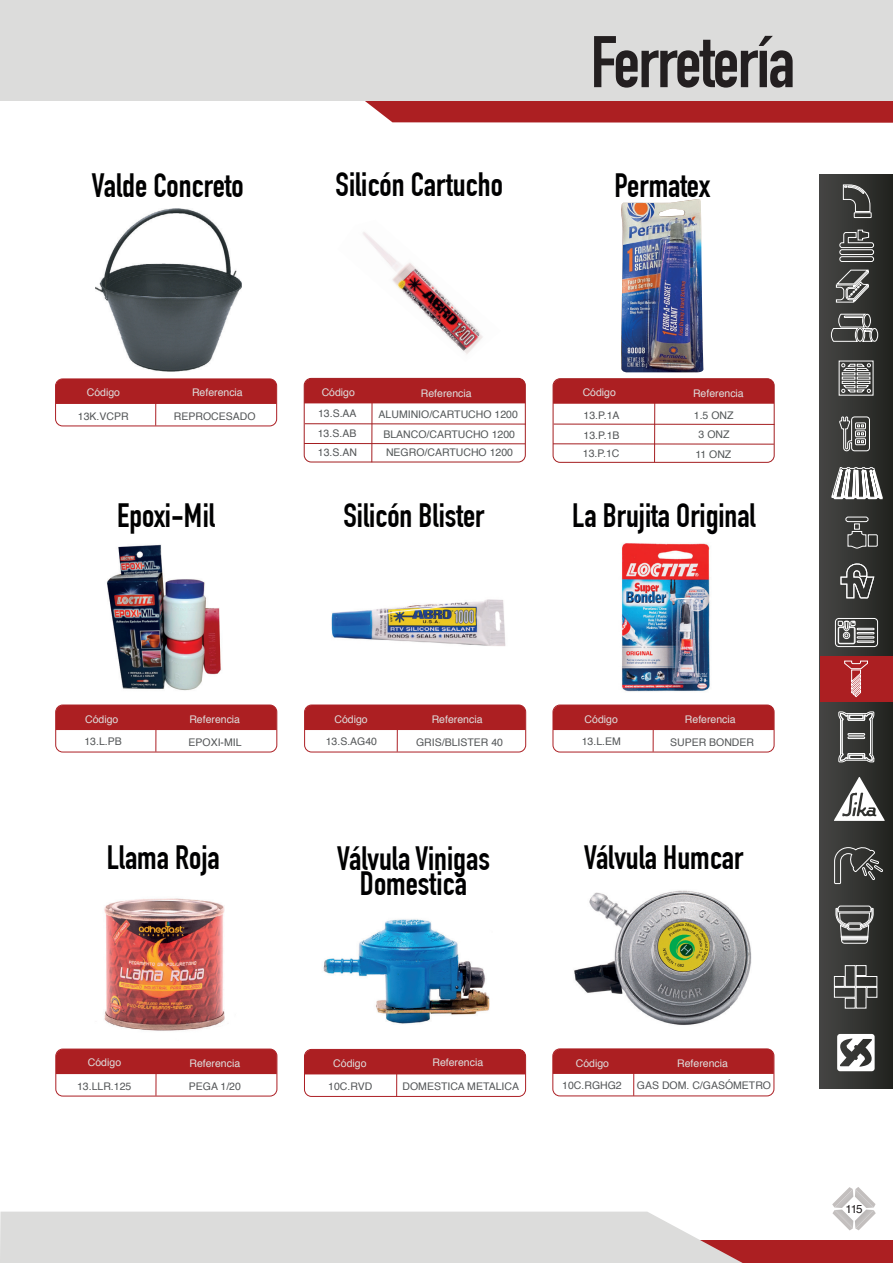
<style>
.page{position:relative;width:893px;height:1263px;background:#fff}
.page>*{position:absolute;margin:0;border:0;box-sizing:border-box;transform-origin:0 0}
.t1{font:700 71.7px "DIN Condensed";letter-spacing:-.02em;color:#231f20}
.t2{font:700 33px/25.5px "DIN Condensed";color:#000001;text-align:center}
.t3{font:11.55px "Helvetica";color:#231f20}
.t4{font:10.5px "Helvetica";color:#535557}
.t5{font:10.5px "Helvetica";color:#dedfde}
.t6{font:10.5px "Helvetica";color:#535758}
</style>
<div class="page">
<img style="left:84px;top:544px;width:170px;height:192px">
<img style="left:574px;top:890px;width:178px;height:135px">
<img style="left:558px;top:543px;width:217px;height:181px">
<img style="left:311px;top:919px;width:204px;height:130px">
<img style="left:314px;top:599px;width:206px;height:106px">
<img style="left:57px;top:898px;width:221px;height:181px">
<svg style="left:349px;top:100px;width:544px;height:23px"></svg>
<div style="left:0;top:0;width:893px;height:100px;background:#dcdcdb"></div>
<svg style="left:832px;top:1187px;width:44px;height:43px"></svg>
<div style="left:662px;top:1240px;width:231px;height:23px;background:#ac1f22"></div>
<svg style="left:0;top:1211px;width:743px;height:52px"></svg>
<hr style="left:397px;top:711px;width:1px;height:41px;background:#ac1f24">
<div style="left:305px;top:705px;width:221px;height:25px;background:#ac1f22"></div>
<div style="left:304px;top:705px;width:222px;height:47px;border:1px solid #ac1f24;border-radius:7px"></div>
<hr style="left:155px;top:711px;width:1px;height:41px;background:#ac1f24">
<div style="left:56px;top:705px;width:221px;height:25px;background:#ac1f22"></div>
<div style="left:55px;top:705px;width:222px;height:47px;border:1px solid #ac1f24;border-radius:7px"></div>
<hr style="left:653px;top:711px;width:1px;height:41px;background:#ac1f24">
<div style="left:553px;top:705px;width:221px;height:25px;background:#ac1f22"></div>
<div style="left:553px;top:705px;width:221px;height:47px;border:1px solid #ac1f24;border-radius:7px"></div>
<hr style="left:633px;top:1055px;width:1px;height:41px;background:#ac1f24">
<div style="left:554px;top:1049px;width:220px;height:25px;background:#ac1f22"></div>
<div style="left:552px;top:1048px;width:222px;height:48px;border:1px solid #ac1f24;border-radius:7px"></div>
<hr style="left:155px;top:385px;width:1px;height:41px;background:#ac1f24">
<div style="left:56px;top:379px;width:221px;height:25px;background:#ac1f22"></div>
<div style="left:55px;top:379px;width:222px;height:47px;border:1px solid #ac1f24;border-radius:7px"></div>
<hr style="left:156px;top:1055px;width:1px;height:41px;background:#ac1f24">
<div style="left:56px;top:1049px;width:221px;height:25px;background:#ac1f22"></div>
<div style="left:55px;top:1049px;width:222px;height:47px;border:1px solid #ac1f24;border-radius:7px"></div>
<hr style="left:371px;top:384px;width:1px;height:78px;background:#a41d20">
<div style="left:304px;top:378px;width:221px;height:25px;background:#ac1f22"></div>
<div style="left:304px;top:378px;width:222px;height:84px;border:1px solid #a41d20;border-radius:7px"></div>
<hr style="left:305px;top:423px;width:221px;height:1px;background:#a41d20">
<hr style="left:304px;top:443px;width:221px;height:1px;background:#a41d20">
<hr style="left:654px;top:384px;width:1px;height:78px;background:#a41d20">
<div style="left:553px;top:379px;width:220px;height:25px;background:#ac1f22"></div>
<div style="left:553px;top:378px;width:222px;height:85px;border:1px solid #a41d20;border-radius:7px"></div>
<hr style="left:554px;top:424px;width:220px;height:1px;background:#a41d20">
<hr style="left:553px;top:443px;width:221px;height:1px;background:#a41d20">
<hr style="left:396px;top:1055px;width:1px;height:41px;background:#ac1f24">
<div style="left:305px;top:1050px;width:220px;height:24px;background:#ac1f22"></div>
<div style="left:304px;top:1049px;width:222px;height:48px;border:1px solid #ac1f24;border-radius:7px"></div>
<img style="left:363px;top:232px;width:120px;height:122px">
<img style="left:95px;top:209px;width:147px;height:162px">
<img style="left:621px;top:199px;width:83px;height:173px">
<div style="left:820px;top:175px;width:73px;height:913px;background:linear-gradient(to right,#474645,#242521)"></div>
<div style="left:820px;top:656px;width:73px;height:45px;background:#ac1f22"></div>
<svg style="left:847px;top:531px;width:31px;height:18px"></svg>
<div style="left:845px;top:517px;width:23px;height:5px;border:1px solid #fff;border-radius:2px"></div>
<div style="left:854px;top:523px;width:6px;height:7px;border:1px solid #fff"></div>
<div style="left:839px;top:249px;width:35px;height:6px;border:1px solid #fff;border-radius:2px"></div>
<div style="left:839px;top:256px;width:35px;height:6px;border:1px solid #fff;border-radius:2px"></div>
<svg style="left:839px;top:229px;width:35px;height:19px"></svg>
<svg style="left:835px;top:905px;width:39px;height:39px"></svg>
<svg style="left:835px;top:269px;width:34px;height:34px"></svg>
<svg style="left:835px;top:563px;width:43px;height:84px"></svg>
<svg style="left:844px;top:660px;width:24px;height:38px"></svg>
<svg style="left:838px;top:711px;width:37px;height:53px"></svg>
<svg style="left:834px;top:847px;width:50px;height:37px"></svg>
<div style="left:867px;top:987px;width:10px;height:11px;border:1px solid #fff"></div>
<div style="left:856px;top:976px;width:21px;height:11px;border:1px solid #fff"></div>
<div style="left:856px;top:965px;width:10px;height:11px;border:1px solid #fff"></div>
<div style="left:845px;top:965px;width:10px;height:22px;border:1px solid #fff"></div>
<svg style="left:834px;top:976px;width:22px;height:22px"></svg>
<div style="left:845px;top:998px;width:10px;height:10px;border:1px solid #fff"></div>
<svg style="left:831px;top:360px;width:52px;height:140px"></svg>
<svg style="left:831px;top:313px;width:47px;height:29px"></svg>
<div style="left:854px;top:212px;width:17px;height:6px;border:1px solid #fff"></div>
<svg style="left:843px;top:184px;width:28px;height:28px"></svg>
<svg style="left:834px;top:777px;width:51px;height:44px"></svg>
<svg style="left:836px;top:1034px;width:40px;height:37px"></svg>
<h2 class="t2" style="left:92px;top:173px;width:154px">Valde Concreto</h2>
<h2 class="t2" style="left:336px;top:172px;width:169px">Silicón Cartucho</h2>
<h1 class="t1" style="left:591px;top:20px;width:206px">Ferretería</h1>
<h2 class="t2" style="left:615px;top:173px;width:97px">Permatex</h2>
<p class="t5" style="left:87px;top:384px;width:35px">Código</p>
<p class="t5" style="left:192px;top:385px;width:52px">Referencia</p>
<p class="t4" style="left:78px;top:408px;width:52px">13K.VCPR</p>
<p class="t4" style="left:174px;top:408px;width:83px">REPROCESADO</p>
<p class="t5" style="left:322px;top:384px;width:35px">Código</p>
<p class="t5" style="left:421px;top:385px;width:52px">Referencia</p>
<p class="t4" style="left:318px;top:406px;width:40px">13.S.AA</p>
<p class="t6" style="left:379px;top:406px;width:141px">ALUMINIO/CARTUCHO 1200</p>
<p class="t4" style="left:318px;top:425px;width:40px">13.S.AB</p>
<p class="t6" style="left:383px;top:426px;width:133px">BLANCO/CARTUCHO 1200</p>
<p class="t4" style="left:318px;top:445px;width:41px">13.S.AN</p>
<p class="t6" style="left:386px;top:445px;width:129px">NEGRO/CARTUCHO 1200</p>
<p class="t5" style="left:583px;top:385px;width:35px">Código</p>
<p class="t5" style="left:693px;top:385px;width:52px">Referencia</p>
<p class="t4" style="left:583px;top:407px;width:38px">13.P.1A</p>
<p class="t6" style="left:694px;top:407px;width:41px">1.5 ONZ</p>
<p class="t4" style="left:584px;top:427px;width:38px">13.P.1B</p>
<p class="t6" style="left:699px;top:427px;width:32px">3 ONZ</p>
<p class="t4" style="left:583px;top:445px;width:38px">13.P.1C</p>
<p class="t6" style="left:695px;top:446px;width:37px">11 ONZ</p>
<h2 class="t2" style="left:117px;top:503px;width:99px">Epoxi-Mil</h2>
<h2 class="t2" style="left:343px;top:503px;width:142px">Silicón Blister</h2>
<h2 class="t2" style="left:572px;top:503px;width:185px">La Brujita Original</h2>
<p class="t5" style="left:85px;top:711px;width:35px">Código</p>
<p class="t5" style="left:189px;top:711px;width:52px">Referencia</p>
<p class="t4" style="left:84px;top:734px;width:39px">13.L.PB</p>
<p class="t4" style="left:188px;top:734px;width:55px">EPOXI-MIL</p>
<p class="t5" style="left:334px;top:711px;width:35px">Código</p>
<p class="t5" style="left:432px;top:711px;width:52px">Referencia</p>
<p class="t4" style="left:326px;top:733px;width:53px">13.S.AG40</p>
<p class="t4" style="left:416px;top:734px;width:88px">GRIS/BLISTER 40</p>
<p class="t5" style="left:585px;top:711px;width:35px">Código</p>
<p class="t5" style="left:685px;top:711px;width:52px">Referencia</p>
<p class="t4" style="left:582px;top:733px;width:41px">13.L.EM</p>
<p class="t4" style="left:670px;top:734px;width:86px">SUPER BONDER</p>
<h2 class="t2" style="left:107px;top:845px;width:115px">Llama Roja</h2>
<h2 class="t2" style="left:337px;top:846px;width:155px">Válvula Vinigas<br>Domestica</h2>
<h2 class="t2" style="left:584px;top:845px;width:161px">Válvula Humcar</h2>
<p class="t5" style="left:88px;top:1054px;width:35px">Código</p>
<p class="t5" style="left:189px;top:1055px;width:52px">Referencia</p>
<p class="t4" style="left:77px;top:1078px;width:56px">13.LLR.125</p>
<p class="t4" style="left:189px;top:1078px;width:53px">PEGA 1/20</p>
<p class="t5" style="left:333px;top:1055px;width:35px">Código</p>
<p class="t5" style="left:432px;top:1054px;width:52px">Referencia</p>
<p class="t4" style="left:328px;top:1078px;width:46px">10C.RVD</p>
<p class="t4" style="left:402px;top:1078px;width:118px">DOMESTICA METALICA</p>
<p class="t5" style="left:576px;top:1055px;width:35px">Código</p>
<p class="t5" style="left:677px;top:1055px;width:52px">Referencia</p>
<p class="t4" style="left:562px;top:1077px;width:61px">10C.RGHG2</p>
<p class="t4" style="left:637px;top:1077px;width:136px">GAS DOM. C/GASÓMETRO</p>
<p class="t3" style="left:845px;top:1200px;width:19px">115</p>
</div>
